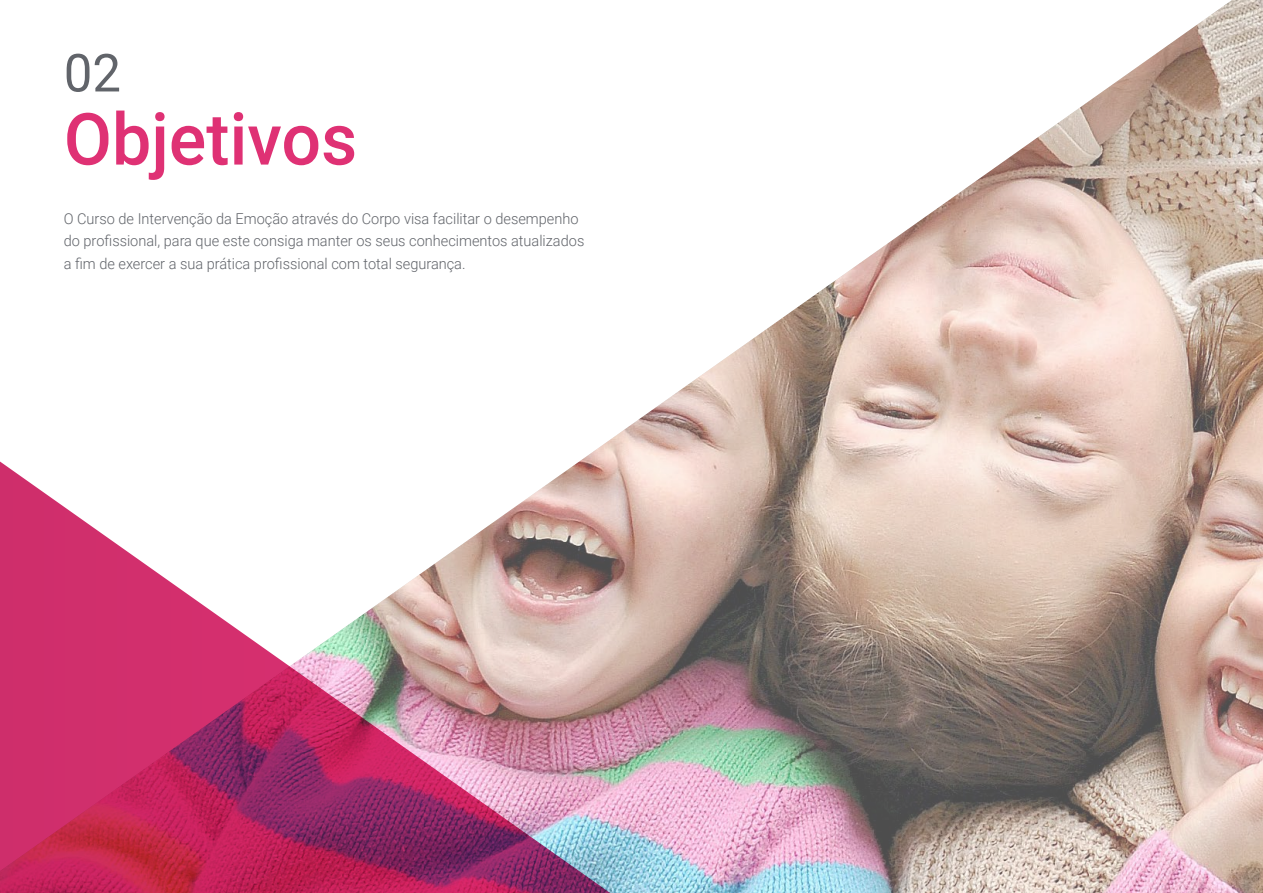
<style>
.page{position:relative;width:1263px;height:893px;background:#fff}
.page>*{position:absolute;margin:0;border:0;box-sizing:border-box;transform-origin:0 0}
.t1{font:500 72px "Roboto";color:#df3174}
.t2{font:52.5px "Roboto";color:#61646a}
.t3{font:300 15px/22.5px "Roboto";color:#61646a}
</style>
<div class="page">
<img style="left:601px;top:0;width:662px;height:893px">
<img style="left:0;top:446px;width:640px;height:447px">
<h2 class="t2" style="left:64px;top:36px;width:59px">02</h2>
<h1 class="t1" style="left:64px;top:89px;width:295px">Objetivos</h1>
<p class="t3" style="left:64px;top:207px;width:522px">O Curso de Intervenção da Emoção através do Corpo visa facilitar o desempenho do profissional, para que este consiga manter os seus conhecimentos atualizados a fim de exercer a sua prática profissional com total segurança.</p>
</div>
